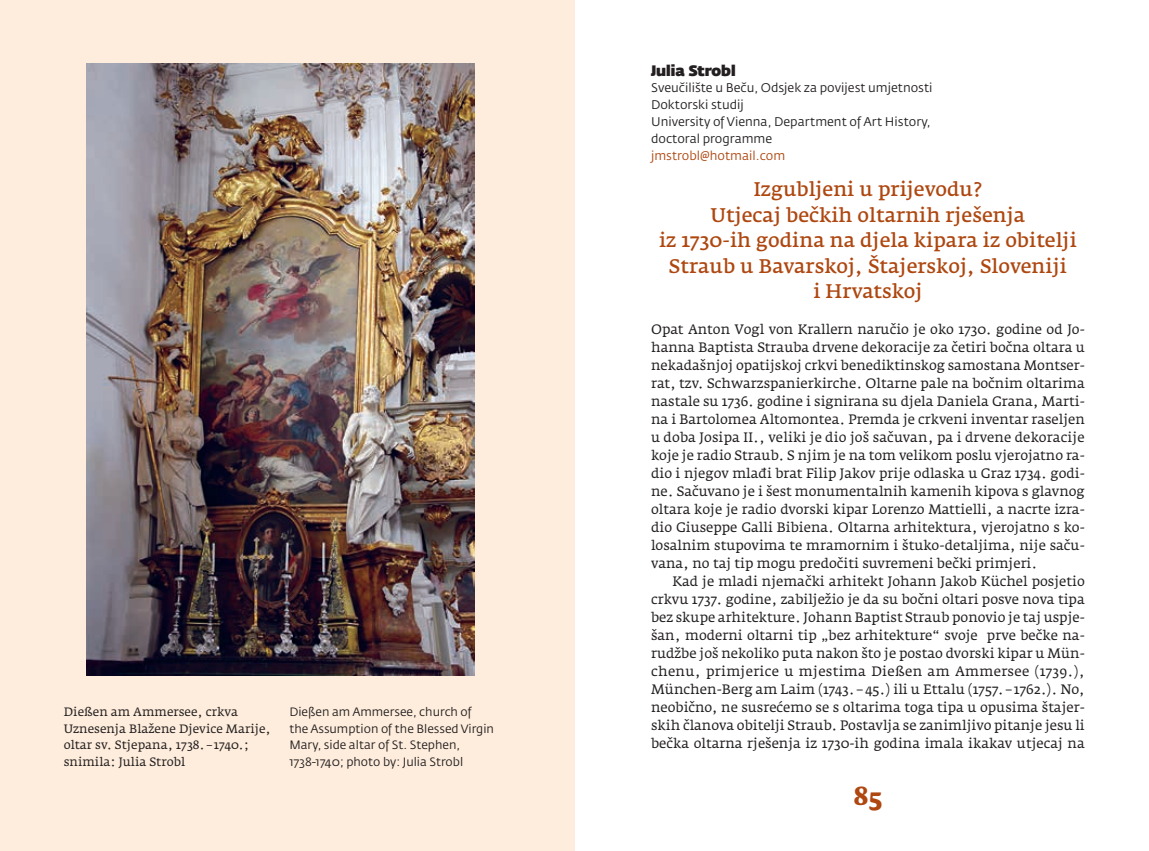
<style>
.page{position:relative;width:1149px;height:851px;background:#fff}
.page>*{position:absolute;margin:0;border:0;box-sizing:border-box;transform-origin:0 0}
.t1{font:900 25.5px "Fresco";color:#ae4710}
.t2{font:600 19.5px/25.5px "Fedra Serif A Std";color:#ae4710;text-align:center}
.t3{font:800 15px "Fe Sa Dis";color:#231f20}
.t4{font:13.5px/18px "Fedra Serif A Std";color:#231f20;text-align:justify}
.t5{font:12.45px/17px "Fedra Sans Std";color:#231f20}
.t6{font:12.45px "Fedra Sans Std";color:#ae4710}
.t7{font:12px/16.5px "Fedra Sans Std";color:#231f20}
.t8{font:12px/16.5px "Fedra Serif A Std";color:#231f20}
</style>
<div class="page">
<div style="left:0;top:0;width:574px;height:850px;background:#feeddc"></div>
<img style="left:87px;top:64px;width:387px;height:611px">
<p class="t8" style="left:64px;top:703px;width:208px">Dießen am Ammersee, crkva<br>Uznesenja Blažene Djevice Marije, oltar sv. Stjepana, 1738. –1740.; snimila: Julia Strobl</p>
<p class="t7" style="left:289px;top:703px;width:206px">Dießen am Ammersee, church of the Assumption of the Blessed Virgin Mary, side altar of St. Stephen, 1738-1740; photo by: Julia Strobl</p>
<p class="t3" style="left:651px;top:61px;width:86px">Julia Strobl</p>
<p class="t5" style="left:651px;top:80px;width:283px">Sveučilište u Beču, Odsjek za povijest umjetnosti Doktorski studij<br>University of Vienna, Department of Art History, doctoral programme</p>
<p class="t6" style="left:651px;top:148px;width:136px">jmstrobl@hotmail.com</p>
<h2 class="t2" style="left:658px;top:176px;width:419px">Izgubljeni u prijevodu?<br>Utjecaj bečkih oltarnih rješenja<br>iz 1730-ih godina na djela kipara iz obitelji<br>Straub u Bavarskoj, Štajerskoj, Sloveniji<br>i Hrvatskoj</h2>
<p class="t4" style="left:651px;top:320px;width:435px">Opat Anton Vogl von Krallern naručio je oko 1730. godine od Jo&shy;hanna Baptista Strauba drvene dekoracije za četiri bočna oltara u nekadašnjoj opatijskoj crkvi benediktinskog samostana Montser&shy;rat, tzv. Schwarzspanierkirche. Oltarne pale na bočnim oltarima nastale su 1736. godine i signirana su djela Daniela Grana, Marti&shy;na i Bartolomea Altomontea. Premda je crkveni inventar raseljen u doba Josipa II., veliki je dio još sačuvan, pa i drvene dekoracije koje je radio Straub. S njim je na tom velikom poslu vjerojatno ra&shy;dio i njegov mlađi brat Filip Jakov prije odlaska u Graz 1734. godi&shy;ne. Sačuvano je i šest monumentalnih kamenih kipova s glavnog oltara koje je radio dvorski kipar Lorenzo Mattielli, a nacrte izra&shy;dio Giuseppe Galli Bibiena. Oltarna arhitektura, vjerojatno s ko&shy;losalnim stupovima te mramornim i štuko-detaljima, nije saču&shy;vana, no taj tip mogu predočiti suvremeni bečki primjeri.</p>
<p class="t4" style="left:651px;top:572px;width:435px;text-indent:21px">Kad je mladi njemački arhitekt Johann Jakob Küchel posjetio crkvu 1737. godine, zabilježio je da su bočni oltari posve nova tipa bez skupe arhitekture. Johann Baptist Straub ponovio je taj uspje&shy;šan, moderni oltarni tip „bez arhitekture“ svoje prve bečke na&shy;rudžbe još nekoliko puta nakon što je postao dvorski kipar u Mün&shy;chenu, primjerice u mjestima Dießen am Ammersee (1739.), München-Berg am Laim (1743.–45.) ili u Ettalu (1757.–1762.). No, neobično, ne susrećemo se s oltarima toga tipa u opusima štajer&shy;skih članova obitelji Straub. Postavlja se zanimljivo pitanje jesu li bečka oltarna rješenja iz 1730-ih godina imala ikakav utjecaj na</p>
<h1 class="t1" style="left:853px;top:779px;width:31px">85</h1>
</div>
